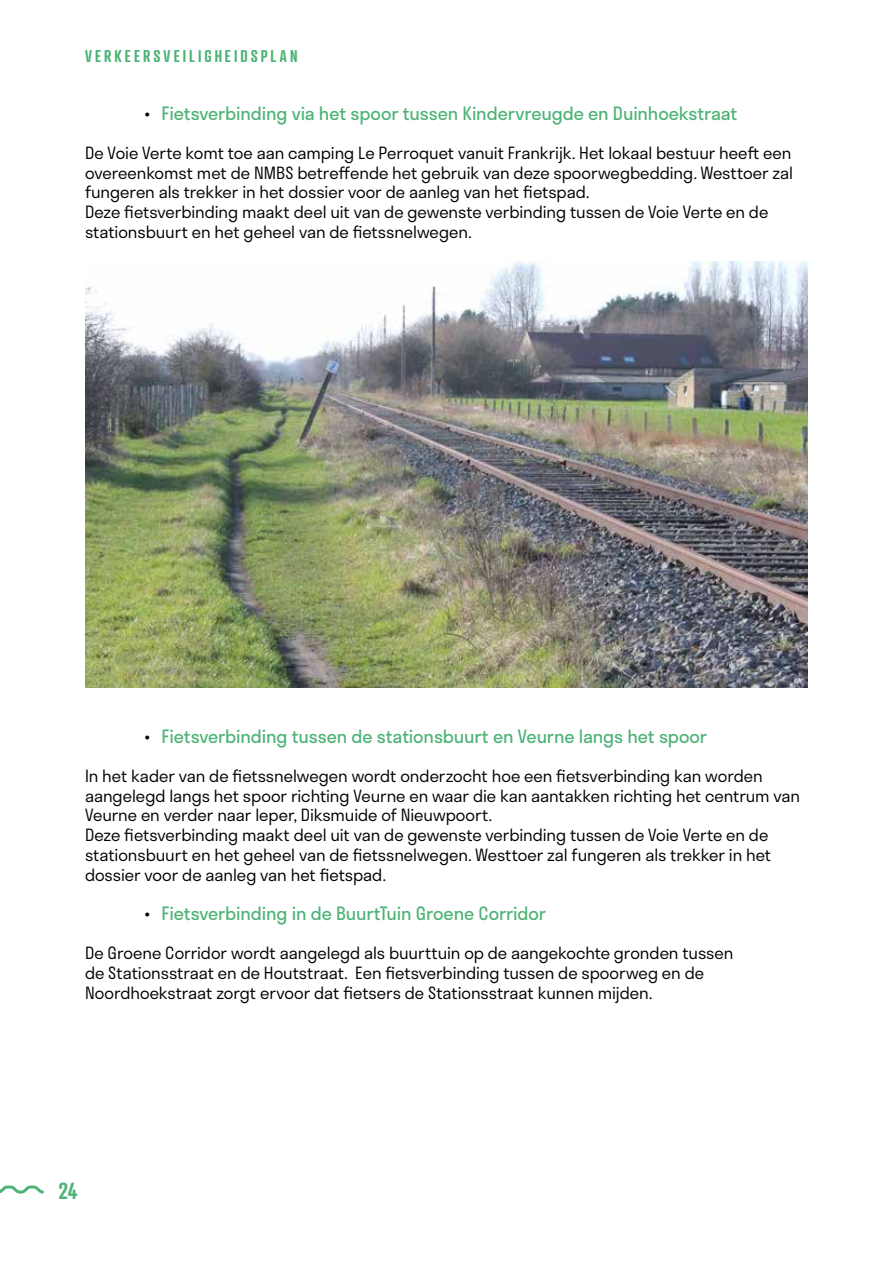
<style>
.page{position:relative;width:893px;height:1263px;background:#fff}
.page>*{position:absolute;margin:0;border:0;box-sizing:border-box;transform-origin:0 0}
.t1{font:600 22.5px "Atrament";color:#4db376}
.t2{font:18px "Stratos";letter-spacing:-.005em;color:#4db376}
.t3{font:300 16.5px/19.8px "Stratos";letter-spacing:-.005em;color:#000}
.t4{font:600 16.5px "Atrament";letter-spacing:.19em;color:#4db376}
.s1{color:#000}
</style>
<div class="page">
<svg style="left:0;top:1185px;width:44px;height:9px"></svg>
<img style="left:85px;top:261px;width:723px;height:426px">
<p class="t4" style="left:85px;top:46px;width:214px">VERKEERSVEILIGHEIDSPLAN</p>
<p class="t2" style="left:145px;top:99px;width:595px"><span class="s1">•</span> Fietsverbinding via het spoor tussen Kindervreugde en Duinhoekstraat</p>
<p class="t3" style="left:85px;top:142px;width:709px">De Voie Verte komt toe aan camping Le Perroquet vanuit Frankrijk. Het lokaal bestuur heeft een overeenkomst met de NMBS betreffende het gebruik van deze spoorwegbedding. Westtoer zal fungeren als trekker in het dossier voor de aanleg van het fietspad.<br>Deze fietsverbinding maakt deel uit van de gewenste verbinding tussen de Voie Verte en de stationsbuurt en het geheel van de fietssnelwegen.</p>
<p class="t2" style="left:145px;top:721px;width:564px"><span class="s1">•</span> Fietsverbinding tussen de stationsbuurt en Veurne langs het spoor</p>
<p class="t3" style="left:85px;top:765px;width:717px">In het kader van de fietssnelwegen wordt onderzocht hoe een fietsverbinding kan worden aangelegd langs het spoor richting Veurne en waar die kan aantakken richting het centrum van Veurne en verder naar Ieper, Diksmuide of Nieuwpoort.<br>Deze fietsverbinding maakt deel uit van de gewenste verbinding tussen de Voie Verte en de stationsbuurt en het geheel van de fietssnelwegen. Westtoer zal fungeren als trekker in het dossier voor de aanleg van het fietspad.</p>
<p class="t2" style="left:145px;top:899px;width:403px"><span class="s1">•</span> Fietsverbinding in de BuurtTuin Groene Corridor</p>
<p class="t3" style="left:85px;top:942px;width:650px">De Groene Corridor wordt aangelegd als buurttuin op de aangekochte gronden tussen de Stationsstraat en de Houtstraat. Een fietsverbinding tussen de spoorweg en de<br>Noordhoekstraat zorgt ervoor dat fietsers de Stationsstraat kunnen mijden.</p>
<h1 class="t1" style="left:58px;top:1177px;width:21px">24</h1>
</div>
